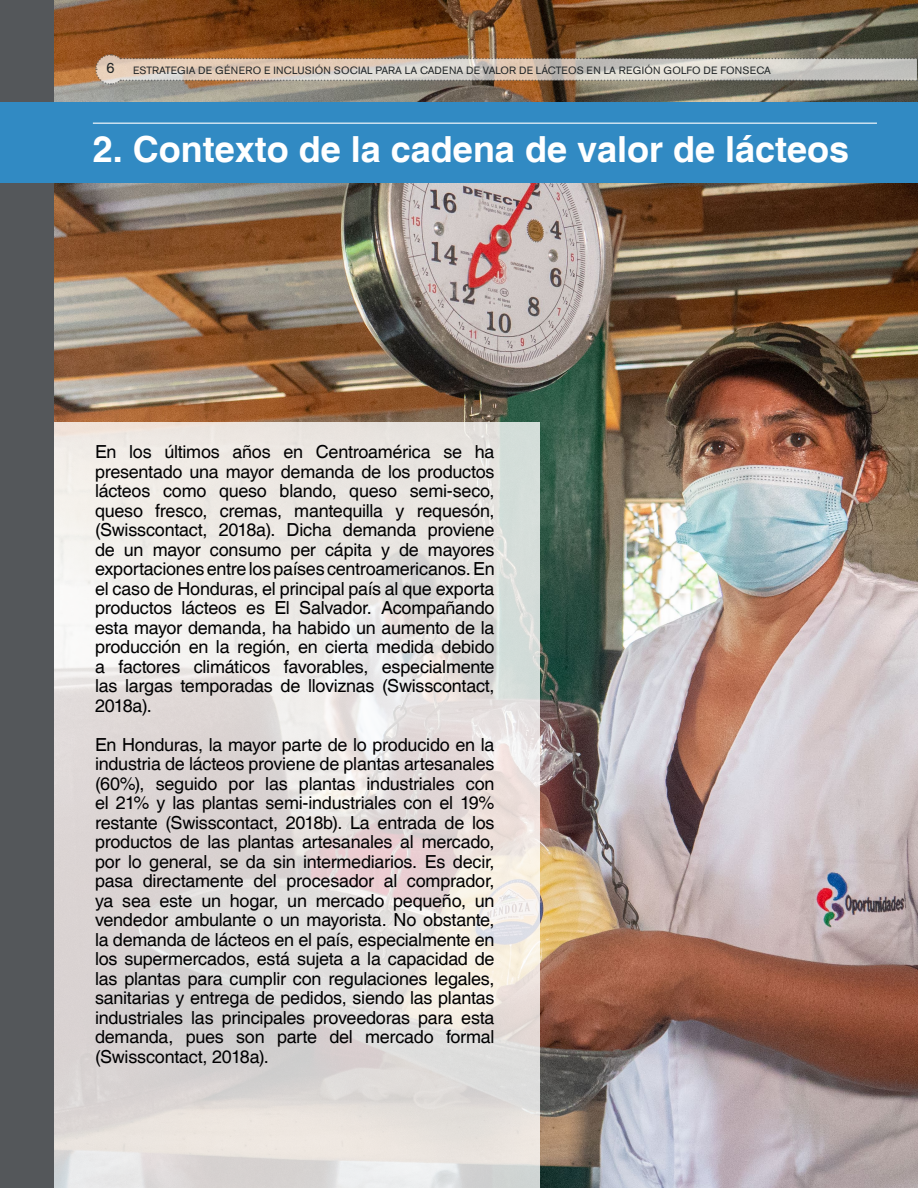
<style>
.page{position:relative;width:918px;height:1188px;background:#fff}
.page>*{position:absolute;margin:0;border:0;box-sizing:border-box;transform-origin:0 0}
.Continent{font:700 36px "Helvetica";color:#fff}
.t1{font:18px/19.5px "Helvetica";letter-spacing:-.015em;color:#000001;text-align:justify}
.Pagination_Number_gr{font:15px "Akzidenz Grotesk BQ";color:#1f2426}
.Pagination_Text_left{font:10.5px "Akzidenz Grotesk BQ";letter-spacing:.02em;color:#1f2426}
</style>
<div class="page">
<img style="left:54px;top:0;width:864px;height:1188px">
<svg style="left:54px;top:423px;width:485px;height:765px;background:#e4e0dd"></svg>
<div style="left:0;top:0;width:54px;height:1188px;background:#54575a"></div>
<svg style="left:94px;top:53px;width:824px;height:33px;background:#baab9a"></svg>
<div style="left:0;top:102px;width:918px;height:81px;background:#318ac3"></div>
<hr style="left:93px;top:123px;width:784px;height:1px;background:#fff">
<p class="Pagination_Number_gr" style="left:106px;top:59px;width:10px">6</p>
<p class="Pagination_Text_left" style="left:133px;top:64px;width:639px">ESTRATEGIA DE GÉNERO E INCLUSIÓN SOCIAL PARA LA CADENA DE VALOR DE LÁCTEOS EN LA REGIÓN GOLFO DE FONSECA</p>
<p class="Continent" style="left:93px;top:127px;width:758px">2. Contexto de la cadena de valor de lácteos</p>
<p class="t1" style="left:95px;top:443px;width:401px">En los últimos años en Centroamérica se ha presentado una mayor demanda de los productos lácteos como queso blando, queso semi-seco, queso fresco, cremas, mantequilla y requesón, (Swisscontact, 2018a). Dicha demanda proviene de un mayor consumo per cápita y de mayores exportaciones entre los países centroamericanos. En el caso de Honduras, el principal país al que exporta productos lácteos es El Salvador. Acompañando esta mayor demanda, ha habido un aumento de la producción en la región, en cierta medida debido a factores climáticos favorables, especialmente las largas temporadas de lloviznas (Swisscontact, 2018a).</p>
<p class="t1" style="left:95px;top:735px;width:401px">En Honduras, la mayor parte de lo producido en la industria de lácteos proviene de plantas artesanales (60%), seguido por las plantas industriales con el 21% y las plantas semi-industriales con el 19% restante (Swisscontact, 2018b). La entrada de los productos de las plantas artesanales al mercado, por lo general, se da sin intermediarios. Es decir, pasa directamente del procesador al comprador, ya sea este un hogar, un mercado pequeño, un vendedor ambulante o un mayorista. No obstante, la demanda de lácteos en el país, especialmente en los supermercados, está sujeta a la capacidad de las plantas para cumplir con regulaciones legales, sanitarias y entrega de pedidos, siendo las plantas industriales las principales proveedoras para esta demanda, pues son parte del mercado formal (Swisscontact, 2018a).</p>
</div>
